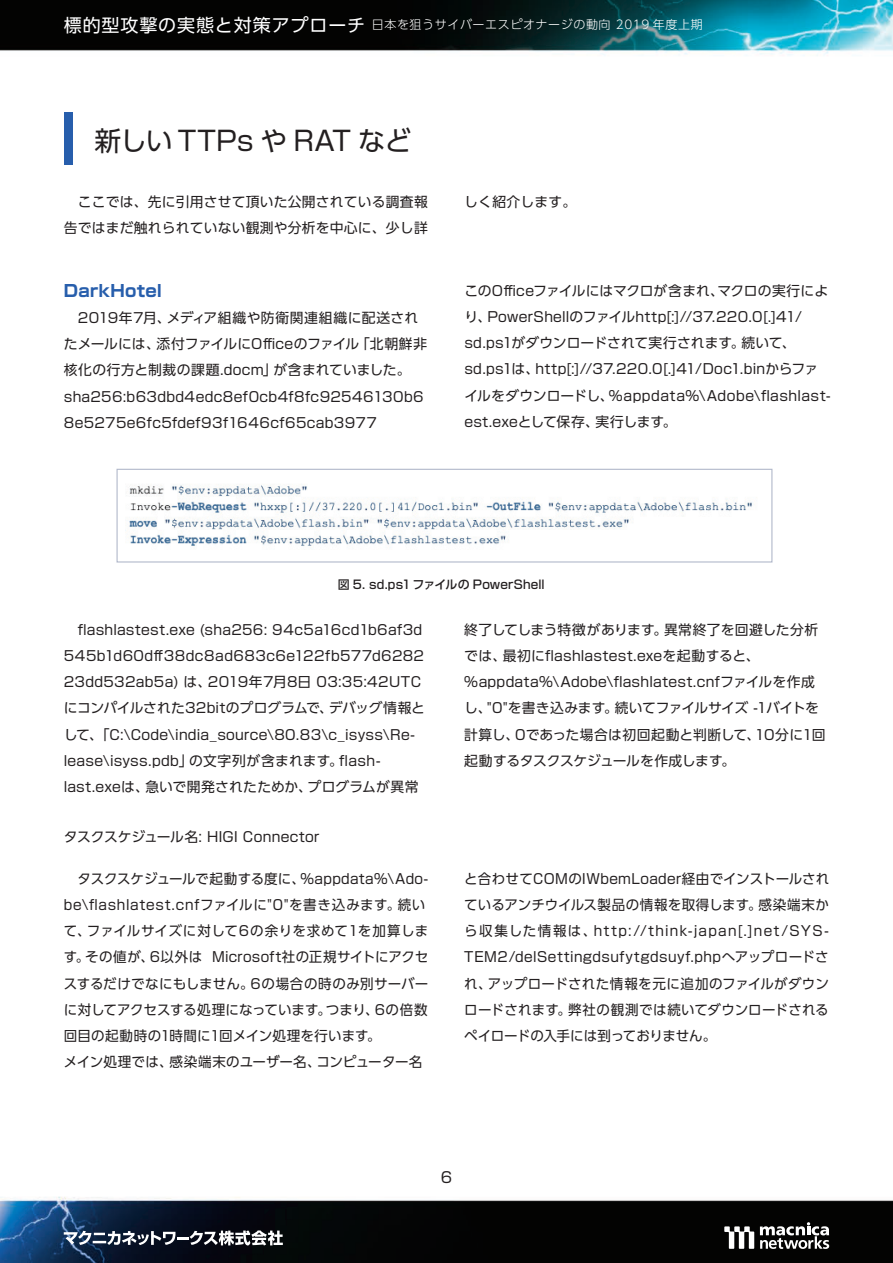
<style>
.page{position:relative;width:893px;height:1263px;background:#fff}
.page>*{position:absolute;margin:0;border:0;box-sizing:border-box;transform-origin:0 0}
.t1{font:27px "Shin Go Pro";letter-spacing:.01em;color:#231f20}
.t2{font:700 16.5px "Shin Go Pro";letter-spacing:.02em;color:#275eac}
.t3{font:15px "Shin Go Pro";color:#231f20}
.t4{font:13.8px/26.2px "UD Shin Go Pro";letter-spacing:.01em;color:#231f20}
.t5{font:13.8px/26.2px "Shin Go Pro";letter-spacing:.025em;color:#231f20}
.t6{font:13.8px/26.2px "UD Shin Go Pro";letter-spacing:-.01em;color:#231f20}
.t7{font:13.8px/26.2px "Shin Go Pro";letter-spacing:.05em;color:#231f20}
.t8{font:13.8px "UD Shin Go Pro";letter-spacing:-.02em;color:#231f20}
.t9{font:13.8px "Shin Go Pro";letter-spacing:.055em;color:#231f20}
.t10{font:13.8px "UD Shin Go Pro";letter-spacing:-.025em;color:#231f20}
.t11{font:300 12px "UD Shin Go Pro";letter-spacing:.05em;color:#fff}
.t12{font:500 12px "Shin Go Pro";letter-spacing:.01em;color:#231f20}
.s1{font-weight:400;font-size:18px}
.s2{font-family:"UD Shin Go Pro"}
.s3{font-family:"Shin Go Pro"}
</style>
<div class="page">
<img style="left:0;top:0;width:893px;height:1263px">
<svg style="left:724px;top:1226px;width:30px;height:23px"></svg>
<svg style="left:760px;top:1222px;width:69px;height:27px"></svg>
<svg style="left:64px;top:1230px;width:219px;height:15px"></svg>
<div style="left:117px;top:469px;width:655px;height:93px;background:#fff;border:1px solid #b2b9cb"></div>
<div style="left:64px;top:113px;width:9px;height:52px;background:#275eac"></div>
<img style="left:129px;top:484px;width:623px;height:62px">
<p class="t11" style="left:64px;top:15px;width:640px"><span class="s1">標的型攻撃の実態と対策アプローチ</span>日本を狙うサイバーエスピオナージの動向 2019 年度上期</p>
<h1 class="t1" style="left:95px;top:118px;width:318px"><span class="s2">新しい</span> TTPs <span class="s2">や</span> RAT <span class="s2">など</span></h1>
<p class="t4" style="left:64px;top:188px;width:365px">　ここでは<span class="s3">、</span>先に引用させて頂いた公開されている調査報告ではまだ触れられていない観測や分析を中心に<span class="s3">、</span>少し詳</p>
<p class="t4" style="left:464px;top:188px;width:113px">しく紹介します<span class="s3">。</span></p>
<p class="t2" style="left:64px;top:277px;width:100px">DarkHotel</p>
<p class="t4" style="left:64px;top:304px;width:365px;text-indent:14px"><span class="s3">2019</span>年<span class="s3">7</span>月<span class="s3">、</span>メディア組織や防衛関連組織に配送されたメールには<span class="s3">、</span>添付ファイルに<span class="s3">Office</span>のファイル<span class="s3">「</span>北朝鮮非核化の行方と制裁の課題<span class="s3">.docm」</span>が含まれていました<span class="s3">。</span></p>
<p class="t5" style="left:64px;top:382px;width:361px">sha256:b63dbd4edc8ef0cb4f8fc92546130b6<br>8e5275e6fc5fdef93f1646cf65cab3977</p>
<p class="t4" style="left:464px;top:277px;width:365px">この<span class="s3">Office</span>ファイルにはマクロが含まれ<span class="s3">、</span>マクロの実行によ</p>
<p class="t5" style="left:464px;top:302px;width:339px"><span class="s2">り</span>、PowerShell<span class="s2">のファイル</span>http[:]//37.220.0[.]41/</p>
<p class="t4" style="left:464px;top:329px;width:333px"><span class="s3">sd.ps1</span>がダウンロードされて実行されます<span class="s3">。</span>続いて<span class="s3">、</span></p>
<p class="t5" style="left:464px;top:354px;width:368px">sd.ps1<span class="s2">は</span>、http[:]//37.220.0[.]41/Doc1.bin<span class="s2">からファイルをダウンロードし</span>、%appdata%\Adobe\flashlast-</p>
<p class="t10" style="left:464px;top:410px;width:214px"><span class="s3">est.exe</span>として保存<span class="s3">、</span>実行します<span class="s3">。</span></p>
<p class="t12" style="left:338px;top:575px;width:208px"><span class="s2">図</span> 5. sd.ps1<span class="s2">ファイルの</span> PowerShell</p>
<p class="t5" style="left:64px;top:614px;width:362px;text-indent:14px">flashlastest.exe (sha256: 94c5a16cd1b6af3d<br>545b1d60dff38dc8ad683c6e122fb577d6282<br>23dd532ab5a) <span class="s2">は</span>、2019<span class="s2">年</span>7<span class="s2">月</span>8<span class="s2">日</span> 03:35:42UTC</p>
<p class="t8" style="left:64px;top:697px;width:363px">にコンパイルされた<span class="s3">32bit</span>のプログラムで<span class="s3">、</span>デバッグ情報と</p>
<p class="t5" style="left:64px;top:719px;width:352px"><span class="s2">して</span>、「C:\Code\india_source\80.83\c_isyss\Re&shy;lease\isyss.pdb」<span class="s2">の文字列が含まれます</span>。flash-</p>
<p class="t4" style="left:64px;top:773px;width:356px"><span class="s3">last.exe</span>は<span class="s3">、</span>急いで開発されたためか<span class="s3">、</span>プログラムが異常</p>
<p class="t5" style="left:64px;top:821px;width:257px"><span class="s2">タスクスケジュール名</span>: HIGI Connector</p>
<p class="t8" style="left:64px;top:867px;width:366px">　タスクスケジュールで起動する度に<span class="s3">、%appdata%\Ado-</span></p>
<p class="t9" style="left:64px;top:893px;width:363px">be\flashlatest.cnf<span class="s2">ファイルに</span>"0"<span class="s2">を書き込みます</span>。<span class="s2">続い</span></p>
<p class="t4" style="left:64px;top:917px;width:366px">て<span class="s3">、</span>ファイルサイズに対して<span class="s3">6</span>の余りを求めて<span class="s3">1</span>を加算します<span class="s3">。</span>その値が<span class="s3">、6</span>以外は <span class="s3">Microsoft</span>社の正規サイトにアクセスするだけでなにもしません<span class="s3">。6</span>の場合の時のみ別サーバーに対してアクセスする処理になっています<span class="s3">。</span>つまり<span class="s3">、6</span>の倍数回目の起動時の<span class="s3">1</span>時間に<span class="s3">1</span>回メイン処理を行います<span class="s3">。<br></span>メイン処理では<span class="s3">、</span>感染端末のユーザー名<span class="s3">、</span>コンピューター名</p>
<p class="t4" style="left:464px;top:616px;width:355px">終了してしまう特徴があります<span class="s3">。</span>異常終了を回避した分析</p>
<p class="t5" style="left:464px;top:641px;width:352px"><span class="s2">では</span>、<span class="s2">最初に</span>flashlastest.exe<span class="s2">を起動すると</span>、%appdata%\Adobe\flashlatest.cnf<span class="s2">ファイルを作成</span></p>
<p class="t6" style="left:464px;top:694px;width:363px">し<span class="s3">、"0"</span>を書き込みます<span class="s3">。</span>続いてファイルサイズ <span class="s3">-1</span>バイトを計算し<span class="s3">、0</span>であった場合は初回起動と判断して<span class="s3">、10</span>分に<span class="s3">1</span>回起動するタスクスケジュールを作成します<span class="s3">。</span></p>
<p class="t4" style="left:464px;top:865px;width:367px">と合わせて<span class="s3">COM</span>の<span class="s3">IWbemLoader</span>経由でインストールされているアンチウイルス製品の情報を取得します<span class="s3">。</span>感染端末か</p>
<p class="t7" style="left:464px;top:916px;width:366px"><span class="s2">ら収集した情報は</span>、http://think-japan[.]net/SYS-<br>TEM2/delSettingdsufytgdsuyf.php<span class="s2">へアップロードさ</span></p>
<p class="t4" style="left:464px;top:970px;width:366px;text-align:justify">れ<span class="s3">、</span>アップロードされた情報を元に追加のファイルがダウンロードされます<span class="s3">。</span>弊社の観測では続いてダウンロードされるペイロードの入手には到っておりません<span class="s3">。</span></p>
<p class="t3" style="left:441px;top:1165px;width:13px">6</p>
</div>
